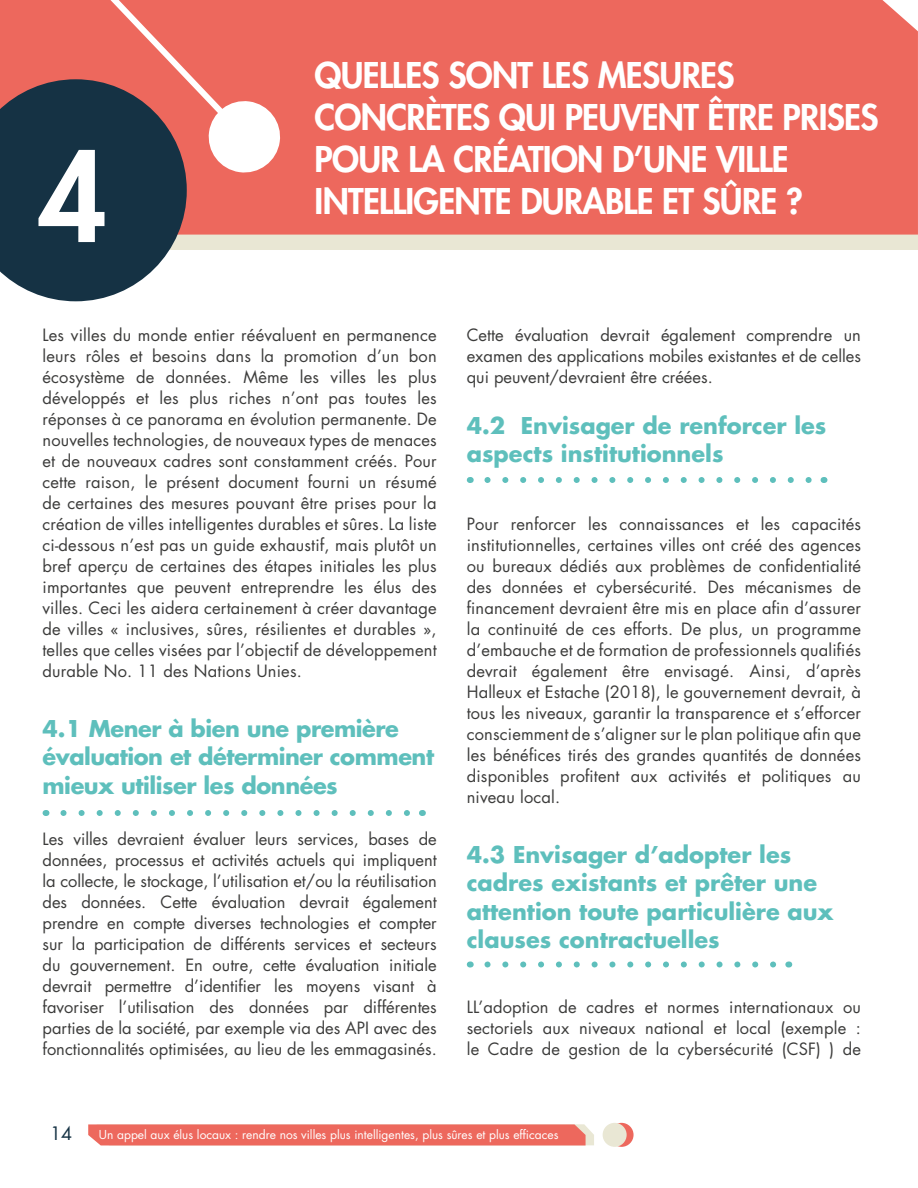
<style>
.page{position:relative;width:918px;height:1188px;background:#fff}
.page>*{position:absolute;margin:0;border:0;box-sizing:border-box;transform-origin:0 0}
.t1{font:800 120px "Futura Std";color:#fff}
.t2{font:800 34.5px/42px "Futura Std";letter-spacing:-.02em;color:#fff}
.t3{font:700 22.5px/28.5px "Futura Std";color:#5ebfbc}
.t4{font:700 22.5px/28.5px "Futura Std";letter-spacing:-.02em;color:#5ebfbc}
.t5{font:18px "Futura Std";color:#153244}
.t6{font:16.5px/21px "Futura Std";letter-spacing:.01em;color:#3c3c3b;text-align:justify}
.t7{font:12px "Futura Std";color:#fff}
</style>
<div class="page">
<div style="left:610px;top:1123px;width:24px;height:24px;background:#ed685d;border-radius:50%"></div>
<svg style="left:88px;top:1124px;width:506px;height:21px;background:#ed6e63"></svg>
<div style="left:603px;top:1123px;width:24px;height:24px;background:#e9e7d4;border-radius:50%"></div>
<svg style="left:63px;top:810px;width:347px;height:6px"></svg>
<svg style="left:487px;top:477px;width:325px;height:6px"></svg>
<svg style="left:487px;top:962px;width:290px;height:6px"></svg>
<div style="left:282px;top:235px;width:636px;height:15px;background:#e9e7d4"></div>
<div style="left:282px;top:0;width:636px;height:235px;background:#ed685d"></div>
<svg style="left:0;top:0;width:282px;height:301px;background:#966b6d"></svg>
<h1 class="t1" style="left:38px;top:122px;width:71px">4</h1>
<h2 class="t2" style="left:315px;top:55px;width:565px">QUELLES SONT LES MESURES<br>CONCRÈTES QUI PEUVENT ÊTRE PRISES<br>POUR LA CRÉATION D’UNE VILLE</h2>
<h2 class="t2" style="left:315px;top:181px;width:490px">INTELLIGENTE DURABLE ET SÛRE ?</h2>
<p class="t6" style="left:43px;top:324px;width:396px">Les villes du monde entier réévaluent en permanence leurs rôles et besoins dans la promotion d’un bon écosystème de données. Même les villes les plus développés et les plus riches n’ont pas toutes les réponses à ce panorama en évolution permanente. De nouvelles technologies, de nouveaux types de menaces et de nouveaux cadres sont constamment créés. Pour cette raison, le présent document fourni un résumé de certaines des mesures pouvant être prises pour la création de villes intelligentes durables et sûres. La liste ci-dessous n’est pas un guide exhaustif, mais plutôt un bref aperçu de certaines des étapes initiales les plus importantes que peuvent entreprendre les élus des villes. Ceci les aidera certainement à créer davantage de villes « inclusives, sûres, résilientes et durables », telles que celles visées par l’objectif de développement durable No. 11 des Nations Unies.</p>
<h3 class="t4" style="left:43px;top:714px;width:393px">4.1 Mener à bien une première évaluation et déterminer comment mieux utiliser les données</h3>
<p class="t6" style="left:43px;top:828px;width:396px">Les villes devraient évaluer leurs services, bases de données, processus et activités actuels qui impliquent la collecte, le stockage, l’utilisation et/ou la réutilisation des données. Cette évaluation devrait également prendre en compte diverses technologies et compter sur la participation de différents services et secteurs du gouvernement. En outre, cette évaluation initiale devrait permettre d’identifier les moyens visant à favoriser l’utilisation des données par différentes parties de la société, par exemple via des API avec des fonctionnalités optimisées, au lieu de les emmagasinés.</p>
<p class="t6" style="left:467px;top:324px;width:396px">Cette évaluation devrait également comprendre un examen des applications mobiles existantes et de celles qui peuvent/devraient être créées.</p>
<h3 class="t3" style="left:467px;top:411px;width:361px">4.2 Envisager de renforcer les aspects institutionnels</h3>
<p class="t6" style="left:467px;top:513px;width:396px">Pour renforcer les connaissances et les capacités institutionnelles, certaines villes ont créé des agences ou bureaux dédiés aux problèmes de confidentialité des données et cybersécurité. Des mécanismes de financement devraient être mis en place afin d’assurer la continuité de ces efforts. De plus, un programme d’embauche et de formation de professionnels qualifiés devrait également être envisagé. Ainsi, d’après Halleux et Estache (2018), le gouvernement devrait, à tous les niveaux, garantir la transparence et s’efforcer consciemment de s’aligner sur le plan politique afin que les bénéfices tirés des grandes quantités de données disponibles profitent aux activités et politiques au niveau local.</p>
<h3 class="t3" style="left:467px;top:840px;width:368px">4.3 Envisager d’adopter les cadres existants et prêter une attention toute particulière aux clauses contractuelles</h3>
<p class="t6" style="left:467px;top:996px;width:396px">LL’adoption de cadres et normes internationaux ou sectoriels aux niveaux national et local (exemple : le Cadre de gestion de la cybersécurité (CSF) ) de</p>
<p class="t5" style="left:50px;top:1122px;width:24px">14</p>
<p class="t7" style="left:99px;top:1127px;width:461px">Un appel aux élus locaux : rendre nos villes plus intelligentes, plus sûres et plus efficaces</p>
</div>
